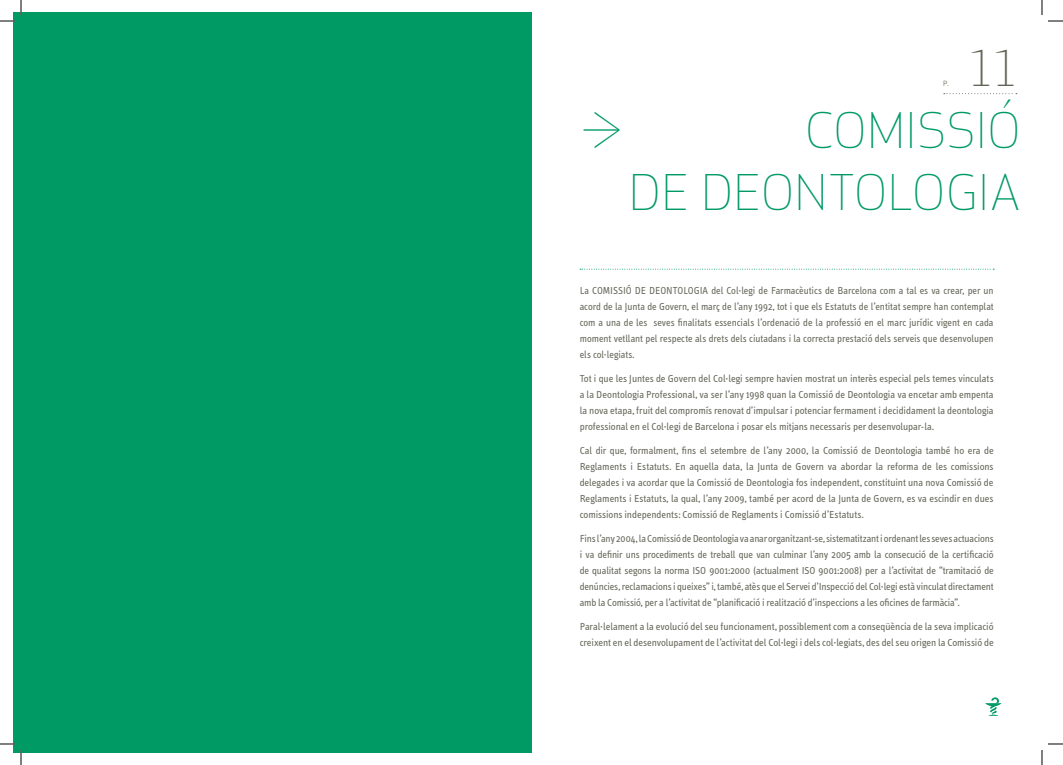
<style>
.page{position:relative;width:1063px;height:765px;background:#fff}
.page>*{position:absolute;margin:0;border:0;box-sizing:border-box;transform-origin:0 0}
.t1{font:48px/62px "Apex Sans C Light";letter-spacing:.005em;color:#009a65;text-align:right}
.t2{font:48px "Apex Sans T Light";color:#646458}
.t3{font:10.5px/16px "Info Text";letter-spacing:-.005em;color:#646458;text-align:justify}
.t4{font:7px "Apex Sans C Book";color:#646458}
</style>
<div class="page">
<img style="left:985px;top:697px;width:17px;height:19px">
<div style="left:12px;top:12px;width:519px;height:740px;background:#009a65"></div>
<svg style="left:943px;top:93px;width:73px;height:1px"></svg>
<svg style="left:580px;top:269px;width:414px;height:1px"></svg>
<svg style="left:0;top:0;width:22px;height:22px"></svg>
<svg style="left:0;top:743px;width:22px;height:22px"></svg>
<svg style="left:1041px;top:0;width:21px;height:22px"></svg>
<svg style="left:1041px;top:743px;width:21px;height:22px"></svg>
<h1 class="t1" style="left:581px;top:99px;width:43px">≥</h1>
<p class="t4" style="left:943px;top:79px;width:7px">P.</p>
<h1 class="t2" style="left:967px;top:38px;width:55px">11</h1>
<h1 class="t1" style="left:629px;top:99px;width:393px">COMISSIÓ<br>DE DEONTOLOGIA</h1>
<p class="t3" style="left:579px;top:282px;width:415px">La COMISSIÓ DE DEONTOLOGIA del Col·legi de Farmacèutics de Barcelona com a tal es va crear, per un acord de la Junta de Govern, el març de l’any 1992, tot i que els Estatuts de l’entitat sempre han contemplat com a una de les seves finalitats essencials l’ordenació de la professió en el marc jurídic vigent en cada moment vetllant pel respecte als drets dels ciutadans i la correcta prestació dels serveis que desenvolupen els col·legiats.</p>
<p class="t3" style="left:579px;top:370px;width:415px">Tot i que les Juntes de Govern del Col·legi sempre havien mostrat un interès especial pels temes vinculats a la Deontologia Professional, va ser l’any 1998 quan la Comissió de Deontologia va encetar amb empenta la nova etapa, fruit del compromís renovat d’impulsar i potenciar fermament i decididament la deontologia professional en el Col·legi de Barcelona i posar els mitjans necessaris per desenvolupar-la.</p>
<p class="t3" style="left:579px;top:442px;width:415px">Cal dir que, formalment, fins el setembre de l’any 2000, la Comissió de Deontologia també ho era de Reglaments i Estatuts. En aquella data, la Junta de Govern va abordar la reforma de les comissions delegades i va acordar que la Comissió de Deontologia fos independent, constituint una nova Comissió de Reglaments i Estatuts, la qual, l’any 2009, també per acord de la Junta de Govern, es va escindir en dues comissions independents: Comissió de Reglaments i Comissió d’Estatuts.</p>
<p class="t3" style="left:579px;top:530px;width:415px">Fins l’any 2004, la Comissió de Deontologia va anar organitzant-se, sistematitzant i ordenant les seves actuacions i va definir uns procediments de treball que van culminar l’any 2005 amb la consecució de la certificació de qualitat segons la norma ISO 9001:2000 (actualment ISO 9001:2008) per a l’activitat de “tramitació de denúncies, reclamacions i queixes” i, també, atès que el Servei d’Inspecció del Col·legi està vinculat directament amb la Comissió, per a l’activitat de “planificació i realització d’inspeccions a les oficines de farmàcia”.</p>
<p class="t3" style="left:579px;top:618px;width:415px">Paral·lelament a la evolució del seu funcionament, possiblement com a conseqüència de la seva implicació creixent en el desenvolupament de l’activitat del Col·legi i dels col·legiats, des del seu origen la Comissió de</p>
</div>
